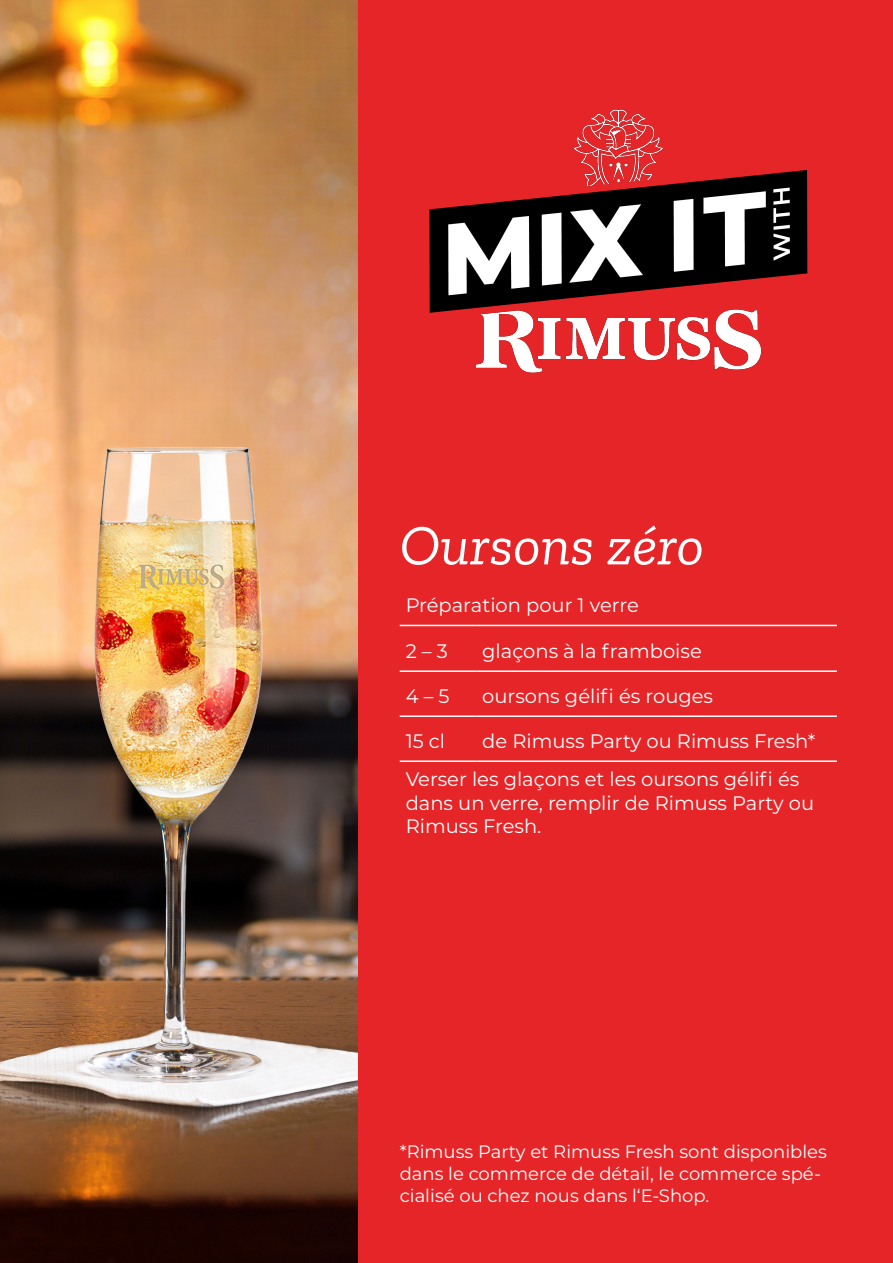
<style>
.page{position:relative;width:893px;height:1263px;background:#fff}
.page>*{position:absolute;margin:0;border:0;box-sizing:border-box;transform-origin:0 0}
.t1{font:italic 57px "Zilla Slab";color:#fff}
.t2{font:19.5px/23.4px "Montserrat";color:#fff}
.t3{font:18px/21.6px "Montserrat";color:#fff}
</style>
<div class="page">
<div style="left:358px;top:0;width:535px;height:1263px;background:#e62528"></div>
<img style="left:0;top:0;width:357px;height:1263px">
<img style="left:429px;top:109px;width:379px;height:264px">
<hr style="left:400px;top:715px;width:76px;height:2px;background:#fff">
<hr style="left:476px;top:715px;width:361px;height:2px;background:#fff">
<hr style="left:400px;top:670px;width:76px;height:2px;background:#fff">
<hr style="left:476px;top:670px;width:361px;height:2px;background:#fff">
<hr style="left:400px;top:760px;width:76px;height:2px;background:#fff">
<hr style="left:476px;top:760px;width:361px;height:2px;background:#fff">
<hr style="left:400px;top:625px;width:76px;height:1px;background:#fff">
<hr style="left:476px;top:625px;width:361px;height:1px;background:#fff">
<p class="t1" style="left:400px;top:514px;width:306px">Oursons zéro</p>
<p class="t2" style="left:406px;top:593px;width:235px">Préparation pour 1 verre</p>
<p class="t2" style="left:406px;top:639px;width:44px">2 – 3</p>
<p class="t2" style="left:482px;top:639px;width:221px">glaçons à la framboise</p>
<p class="t2" style="left:406px;top:684px;width:45px">4 – 5</p>
<p class="t2" style="left:482px;top:684px;width:232px">oursons gélifi és rouges</p>
<p class="t2" style="left:406px;top:729px;width:41px">15 cl</p>
<p class="t2" style="left:482px;top:729px;width:335px">de Rimuss Party ou Rimuss Fresh*</p>
<p class="t2" style="left:406px;top:767px;width:410px">Verser les glaçons et les oursons gélifi és dans un verre, remplir de Rimuss Party ou<br>Rimuss Fresh.</p>
<p class="t3" style="left:400px;top:1140px;width:429px">*Rimuss Party et Rimuss Fresh sont disponibles dans le commerce de détail, le commerce spé&shy;cialisé ou chez nous dans l‘E-Shop.</p>
</div>
